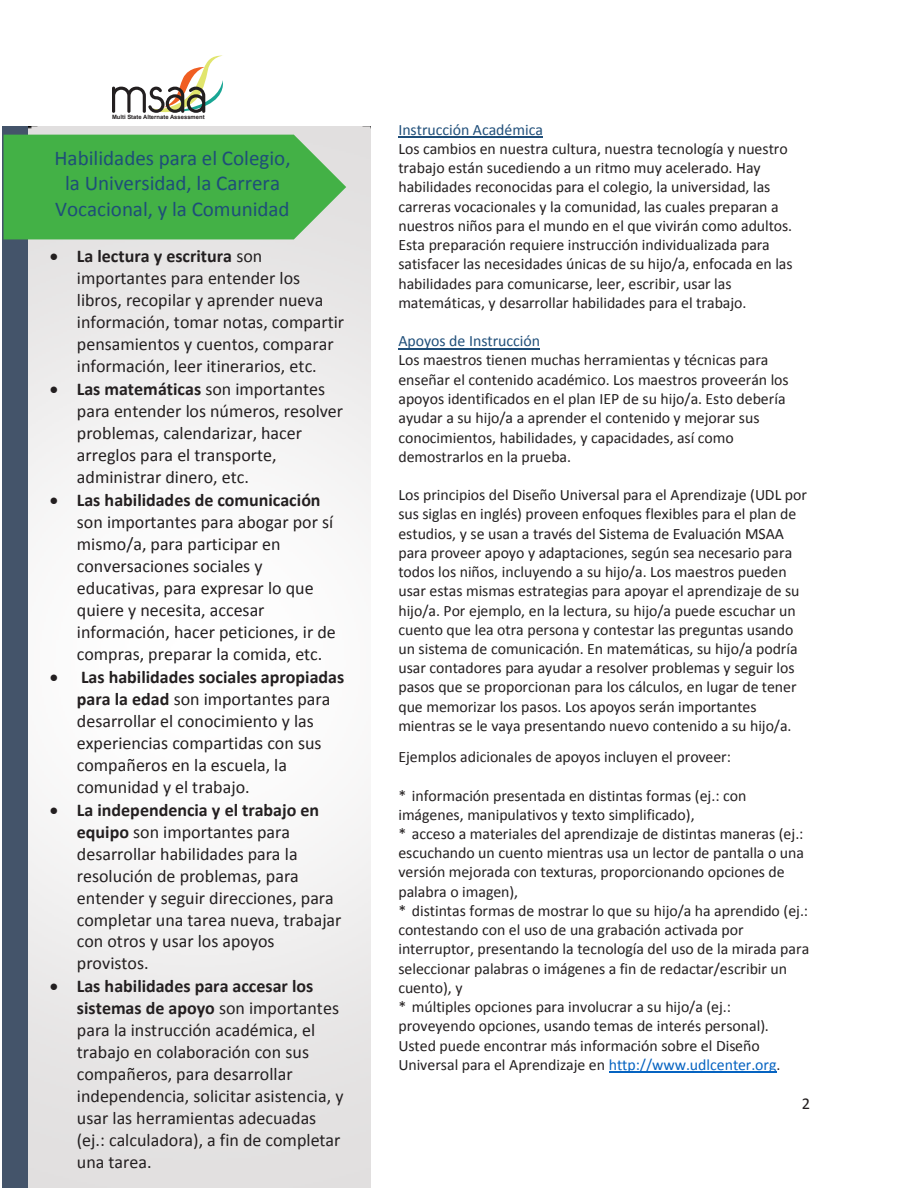
<style>
.page{position:relative;width:918px;height:1188px;background:#fff}
.page>*{position:absolute;margin:0;border:0;box-sizing:border-box;transform-origin:0 0}
.t1{font:21px/25.7px "Calibri";color:#1e4e78;text-align:center}
.t2{font:18px/22px "Calibri";color:#231f20}
.t3{font:16.5px "Calibri";color:#231f20}
.t4{font:15.9px/19.2px "Calibri";color:#231f20}
.t5{font:700 5.85px "Arial";color:#231f20}
.s1{font-weight:700}
.s2{color:#1f4e79}
.s3{color:#0563c1}
</style>
<div class="page">
<hr style="left:398px;top:137px;width:145px;height:1px;background:#1f4e79">
<hr style="left:398px;top:348px;width:142px;height:1px;background:#1f4e79">
<hr style="left:609px;top:1072px;width:168px;height:1px;background:#0563c1">
<div style="left:28px;top:127px;width:342px;height:1061px;background:#e4e2e2"></div>
<img style="left:28px;top:239px;width:342px;height:760px">
<div style="left:2px;top:127px;width:26px;height:1061px;background:#44546a"></div>
<svg style="left:319px;top:160px;width:27px;height:54px"></svg>
<div style="left:4px;top:135px;width:315px;height:104px;background:#43b146"></div>
<svg style="left:112px;top:56px;width:111px;height:57px"></svg>
<p class="t5" style="left:112px;top:113px;width:94px">Multi State Alternate Assessment</p>
<p class="t1" style="left:55px;top:145px;width:238px">Habilidades para el Colegio, la Universidad, la Carrera<br>Vocacional, y la Comunidad</p>
<p class="t2" style="left:77px;top:245px;width:269px;text-indent:-27px">• <span class="s1">La lectura y escritura</span> son importantes para entender los libros, recopilar y aprender nueva información, tomar notas, compartir pensamientos y cuentos, comparar información, leer itinerarios, etc.</p>
<p class="t2" style="left:77px;top:378px;width:268px;text-indent:-27px">• <span class="s1">Las matemáticas</span> son importantes para entender los números, resolver problemas, calendarizar, hacer arreglos para el transporte, administrar dinero, etc.</p>
<p class="t2" style="left:77px;top:489px;width:260px;text-indent:-27px">• <span class="s1">Las habilidades de comunicación </span>son importantes para abogar por sí mismo/a, para participar en conversaciones sociales y educativas, para expresar lo que quiere y necesita, accesar información, hacer peticiones, ir de compras, preparar la comida, etc.</p>
<p class="t2" style="left:77px;top:666px;width:269px;text-indent:-27px">• <span class="s1">Las habilidades sociales apropiadas para la edad</span> son importantes para desarrollar el conocimiento y las experiencias compartidas con sus compañeros en la escuela, la comunidad y el trabajo.</p>
<p class="t2" style="left:77px;top:799px;width:266px;text-indent:-27px">• <span class="s1">La independencia y el trabajo en equipo</span> son importantes para desarrollar habilidades para la resolución de problemas, para entender y seguir direcciones, para completar una tarea nueva, trabajar con otros y usar los apoyos provistos.</p>
<p class="t2" style="left:77px;top:975px;width:268px;text-indent:-27px">• <span class="s1">Las habilidades para accesar los sistemas de apoyo</span> son importantes para la instrucción académica, el trabajo en colaboración con sus compañeros, para desarrollar independencia, solicitar asistencia, y usar las herramientas adecuadas (ej.: calculadora), a fin de completar una tarea.</p>
<p class="t4" style="left:398px;top:120px;width:396px"><span class="s2">Instrucción Académica<br></span>Los cambios en nuestra cultura, nuestra tecnología y nuestro trabajo están sucediendo a un ritmo muy acelerado. Hay habilidades reconocidas para el colegio, la universidad, las carreras vocacionales y la comunidad, las cuales preparan a nuestros niños para el mundo en el que vivirán como adultos.<br>Esta preparación requiere instrucción individualizada para satisfacer las necesidades únicas de su hijo/a, enfocada en las habilidades para comunicarse, leer, escribir, usar las matemáticas, y desarrollar habilidades para el trabajo.</p>
<p class="t4" style="left:398px;top:332px;width:392px"><span class="s2">Apoyos de Instrucción<br></span>Los maestros tienen muchas herramientas y técnicas para enseñar el contenido académico. Los maestros proveerán los apoyos identificados en el plan IEP de su hijo/a. Esto debería ayudar a su hijo/a a aprender el contenido y mejorar sus conocimientos, habilidades, y capacidades, así como demostrarlos en la prueba.</p>
<p class="t4" style="left:398px;top:485px;width:410px">Los principios del Diseño Universal para el Aprendizaje (UDL por sus siglas en inglés) proveen enfoques flexibles para el plan de estudios, y se usan a través del Sistema de Evaluación MSAA para proveer apoyo y adaptaciones, según sea necesario para todos los niños, incluyendo a su hijo/a. Los maestros pueden usar estas mismas estrategias para apoyar el aprendizaje de su hijo/a. Por ejemplo, en la lectura, su hijo/a puede escuchar un cuento que lea otra persona y contestar las preguntas usando un sistema de comunicación. En matemáticas, su hijo/a podría usar contadores para ayudar a resolver problemas y seguir los pasos que se proporcionan para los cálculos, en lugar de tener que memorizar los pasos. Los apoyos serán importantes mientras se le vaya presentando nuevo contenido a su hijo/a.</p>
<p class="t4" style="left:398px;top:747px;width:334px">Ejemplos adicionales de apoyos incluyen el proveer:</p>
<p class="t4" style="left:398px;top:786px;width:412px">* información presentada en distintas formas (ej.: con imágenes, manipulativos y texto simplificado),<br>* acceso a materiales del aprendizaje de distintas maneras (ej.: escuchando un cuento mientras usa un lector de pantalla o una versión mejorada con texturas, proporcionando opciones de palabra o imagen),<br>* distintas formas de mostrar lo que su hijo/a ha aprendido (ej.: contestando con el uso de una grabación activada por interruptor, presentando la tecnología del uso de la mirada para seleccionar palabras o imágenes a fin de redactar/escribir un cuento), y<br>* múltiples opciones para involucrar a su hijo/a (ej.: proveyendo opciones, usando temas de interés personal).<br>Usted puede encontrar más información sobre el Diseño Universal para el Aprendizaje en <span class="s3">http://www.udlcenter.org</span>.</p>
<p class="t3" style="left:802px;top:1093px;width:10px">2</p>
</div>
